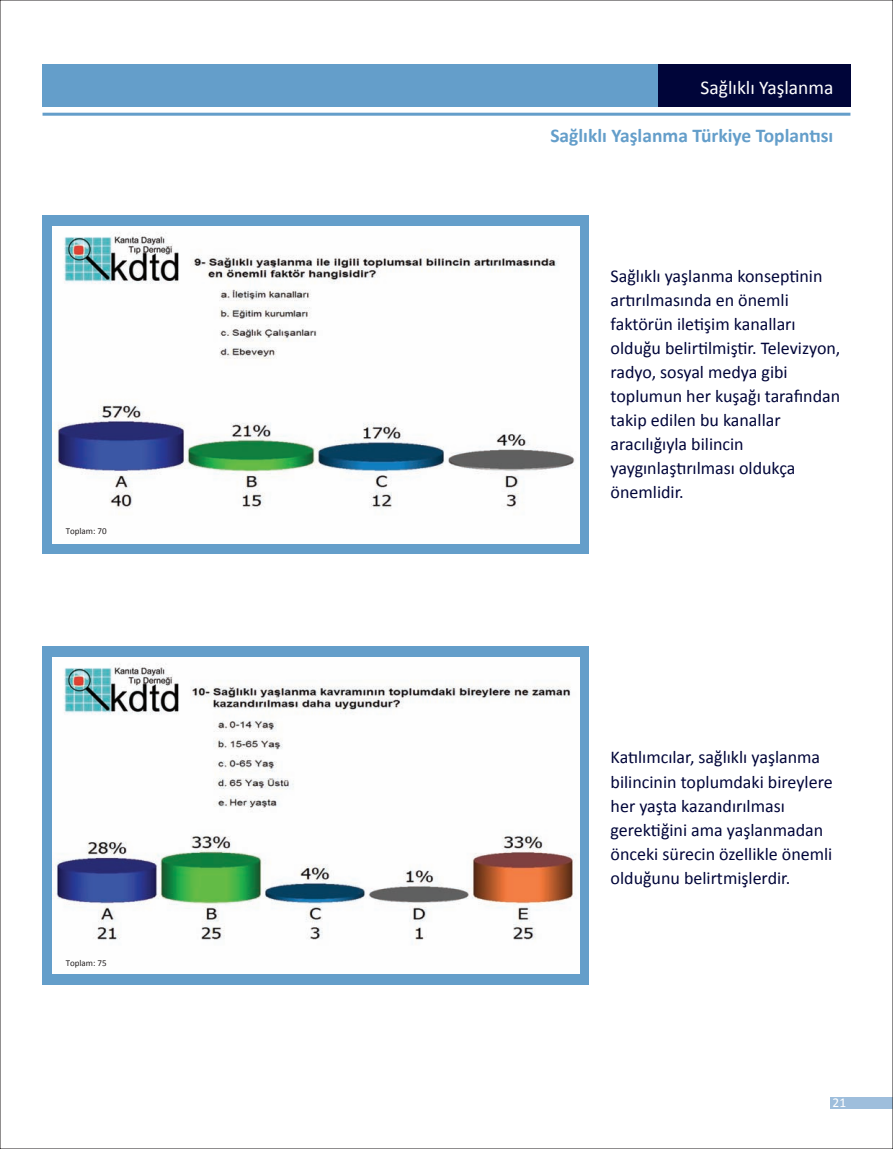
<style>
.page{position:relative;width:893px;height:1149px;background:#fff}
.page>*{position:absolute;margin:0;border:0;box-sizing:border-box;transform-origin:0 0}
.t1{font:700 19.5px "Calibri";color:#649eca}
.t2{font:19.5px "Calibri";color:#fff}
.t3{font:18px/24px "Calibri";color:#000539}
.t4{font:13.5px "Calibri";color:#fff}
.t5{font:9px "Calibri";color:#231f20}
</style>
<div class="page">
<div style="left:831px;top:1097px;width:62px;height:11px;background:#9ebedc"></div>
<div style="left:43px;top:64px;width:807px;height:42px;background:#649eca"></div>
<div style="left:658px;top:64px;width:192px;height:42px;background:#000539"></div>
<hr style="left:43px;top:113px;width:807px;height:3px;background:#649eca">
<div style="left:43px;top:216px;width:546px;height:338px;background:#649eca"></div>
<div style="left:43px;top:646px;width:546px;height:338px;background:#649eca"></div>
<img style="left:52px;top:227px;width:527px;height:316px">
<img style="left:52px;top:657px;width:527px;height:316px">
<p class="t5" style="left:66px;top:525px;width:43px">Toplam: 70</p>
<p class="t5" style="left:66px;top:956px;width:43px">Toplam: 75</p>
<p class="t2" style="left:701px;top:75px;width:134px">Sağlıklı Yaşlanma</p>
<p class="t1" style="left:550px;top:123px;width:285px">Sağlıklı Yaşlanma Türkiye Toplantısı</p>
<p class="t3" style="left:611px;top:264px;width:231px">Sağlıklı yaşlanma konseptinin artırılmasında en önemli faktörün iletişim kanalları olduğu belirtilmiştir. Televizyon, radyo, sosyal medya gibi toplumun her kuşağı tarafından takip edilen bu kanallar aracılığıyla bilincin yaygınlaştırılması oldukça önemlidir.</p>
<p class="t3" style="left:611px;top:745px;width:224px">Katılımcılar, sağlıklı yaşlanma bilincinin toplumdaki bireylere her yaşta kazandırılması gerektiğini ama yaşlanmadan önceki sürecin özellikle önemli olduğunu belirtmişlerdir.</p>
<p class="t4" style="left:833px;top:1093px;width:15px">21</p>
</div>
